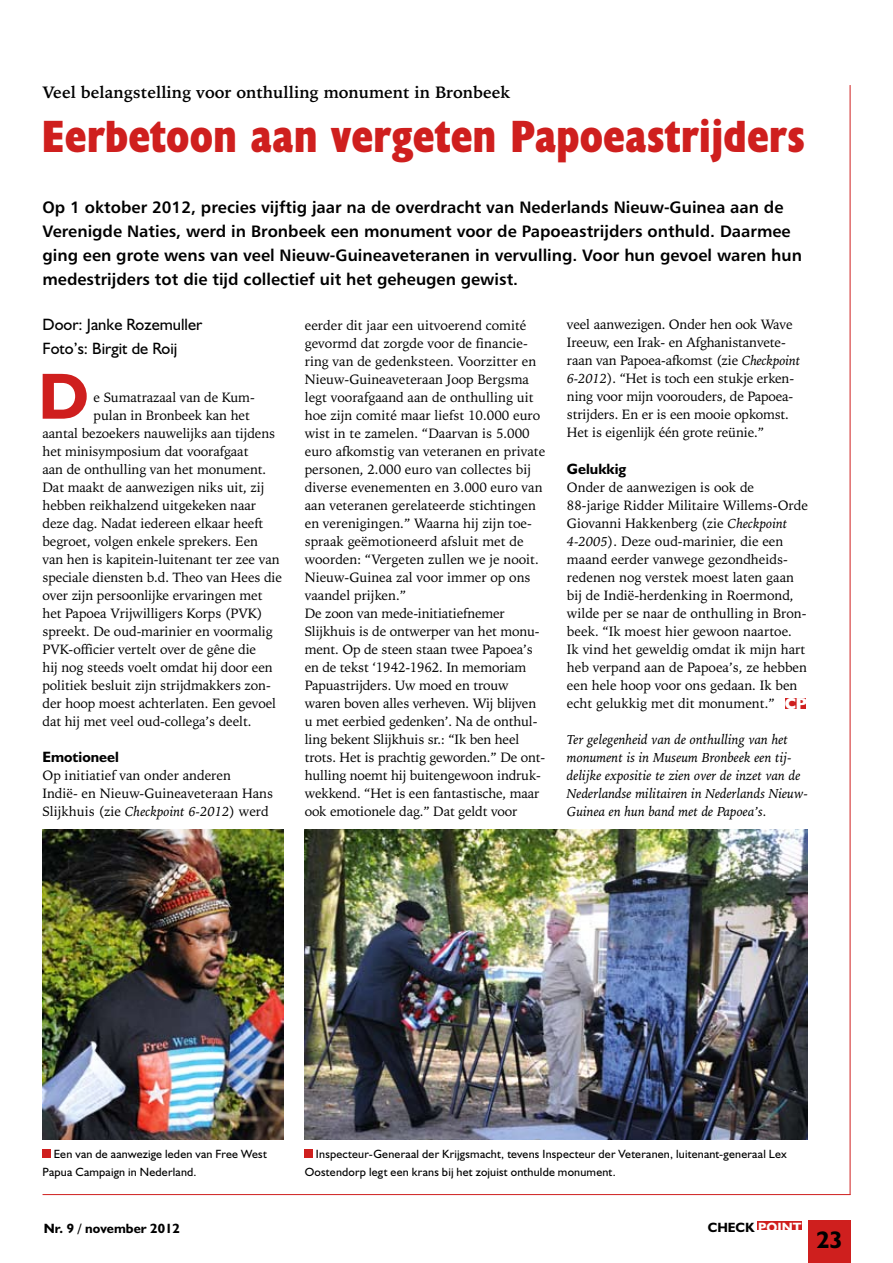
<style>
.page{position:relative;width:893px;height:1263px;background:#fff}
.page>*{position:absolute;margin:0;border:0;box-sizing:border-box;transform-origin:0 0}
.t1{font:700 65.7px "Humanist 521 BT";color:#cf1f1e}
.t2{font:700 condensed 45.6px "Humanist 521 BT Xtra";color:#cf1f1e}
.t3{font:700 24px "Humanist 521 BT";color:#000}
.t4{font:16.5px/24px "Humanist 777 BT Bold B";color:#000}
.t5{font:700 16.5px "Iowan Old Style BT";color:#000}
.t6{font:16.5px/24px "Humanist 521 BT";color:#000}
.t7{font:800 16.05px "Humanist 521 BT";color:#fff}
.t8{font:700 15px "Humanist 521 BT";color:#000}
.t9{font:13.5px/18px "Iowan Old Style BT";letter-spacing:-.005em;color:#000}
.t10{font:italic 13.5px/18px "Iowan Old Style BT";color:#000}
.t11{font:700 13.5px "Humanist 521 BT";color:#000}
.t12{font:12px/18px "Humanist 521 BT";letter-spacing:.015em;color:#000}
.s1{font-style:italic}
.s2{color:#fff}
</style>
<div class="page">
<div style="left:808px;top:1221px;width:42px;height:42px;background:#cf1f1e"></div>
<div style="left:757px;top:1221px;width:44px;height:9px;background:#cf1f1e"></div>
<hr style="left:43px;top:1194px;width:807px;height:1px;background:#cf1f1e">
<hr style="left:850px;top:85px;width:1px;height:1110px;background:#cf1f1e">
<img style="left:305px;top:829px;width:503px;height:311px">
<img style="left:43px;top:829px;width:240px;height:311px">
<div style="left:43px;top:1149px;width:8px;height:9px;background:#cf1f1e"></div>
<div style="left:305px;top:1149px;width:8px;height:9px;background:#cf1f1e"></div>
<div style="left:785px;top:698px;width:21px;height:10px;background:#cf1f1e"></div>
<p class="t5" style="left:43px;top:82px;width:469px">Veel belangstelling voor onthulling monument in Bronbeek</p>
<h2 class="t2" style="left:41px;top:108px;width:765px">Eerbetoon aan vergeten Papoeastrijders</h2>
<p class="t4" style="left:43px;top:195px;width:761px">Op 1 oktober 2012, precies vijftig jaar na de overdracht van Nederlands Nieuw-Guinea aan de Verenigde Naties, werd in Bronbeek een monument voor de Papoeastrijders onthuld. Daarmee ging een grote wens van veel Nieuw-Guineaveteranen in vervulling. Voor hun gevoel waren hun medestrijders tot die tijd collectief uit het geheugen gewist.</p>
<p class="t6" style="left:43px;top:312px;width:161px">Door: Janke Rozemuller<br>Foto’s: Birgit de Roij</p>
<p class="t9" style="left:94px;top:388px;width:163px">e Sumatrazaal van de Kum-</p>
<p class="t9" style="left:94px;top:406px;width:158px">pulan in Bronbeek kan het</p>
<p class="t9" style="left:43px;top:424px;width:234px">aantal bezoekers nauwelijks aan tijdens</p>
<p class="t9" style="left:43px;top:442px;width:208px">het minisymposium dat voorafgaat</p>
<p class="t9" style="left:43px;top:460px;width:225px">aan de onthulling van het monument.</p>
<p class="t9" style="left:43px;top:478px;width:223px">Dat maakt de aanwezigen niks uit, zij</p>
<p class="t9" style="left:43px;top:496px;width:215px">hebben reikhalzend uitgekeken naar</p>
<p class="t9" style="left:43px;top:514px;width:222px">deze dag. Nadat iedereen elkaar heeft</p>
<p class="t9" style="left:43px;top:532px;width:217px">begroet, volgen enkele sprekers. Een</p>
<p class="t9" style="left:43px;top:550px;width:239px">van hen is kapitein-luitenant ter zee van</p>
<p class="t9" style="left:43px;top:568px;width:241px">speciale diensten b.d. Theo van Hees die</p>
<p class="t9" style="left:43px;top:586px;width:222px">over zijn persoonlijke ervaringen met</p>
<p class="t9" style="left:43px;top:604px;width:222px">het Papoea Vrijwilligers Korps (PVK)</p>
<p class="t9" style="left:43px;top:622px;width:232px">spreekt. De oud-marinier en voormalig</p>
<p class="t9" style="left:43px;top:640px;width:215px">PVK-officier vertelt over de gêne die</p>
<p class="t9" style="left:43px;top:658px;width:232px">hij nog steeds voelt omdat hij door een</p>
<p class="t9" style="left:43px;top:676px;width:230px">politiek besluit zijn strijdmakkers zon-</p>
<p class="t9" style="left:43px;top:694px;width:235px">der hoop moest achterlaten. Een gevoel</p>
<p class="t9" style="left:43px;top:712px;width:211px">dat hij met veel oud-collega’s deelt.</p>
<p class="t8" style="left:43px;top:747px;width:78px">Emotioneel</p>
<p class="t9" style="left:43px;top:766px;width:232px">Op initiatief van onder anderen<br>Indië- en Nieuw-Guineaveteraan Hans<br>Slijkhuis (zie <span class="s1">Checkpoint 6-2012</span>) werd</p>
<h1 class="t1" style="left:38px;top:355px;width:52px">D</h1>
<p class="t9" style="left:305px;top:316px;width:242px">eerder dit jaar een uitvoerend comité gevormd dat zorgde voor de financie&shy;ring van de gedenksteen. Voorzitter en Nieuw-Guineaveteraan Joop Bergsma legt voorafgaand aan de onthulling uit hoe zijn comité maar liefst 10.000 euro wist in te zamelen. “Daarvan is 5.000 euro afkomstig van veteranen en private personen, 2.000 euro van collectes bij diverse evenementen en 3.000 euro van aan veteranen gerelateerde stichtingen en verenigingen.” Waarna hij zijn toe&shy;spraak geëmotioneerd afsluit met de woorden: “Vergeten zullen we je nooit.<br>Nieuw-Guinea zal voor immer op ons vaandel prijken.”<br>De zoon van mede-initiatiefnemer Slijkhuis is de ontwerper van het monu&shy;ment. Op de steen staan twee Papoea’s en de tekst ‘1942-1962. In memoriam Papuastrijders. Uw moed en trouw waren boven alles verheven. Wij blijven u met eerbied gedenken’. Na de onthul&shy;ling bekent Slijkhuis sr.: “Ik ben heel trots. Het is prachtig geworden.” De ont&shy;hulling noemt hij buitengewoon indruk&shy;wekkend. “Het is een fantastische, maar ook emotionele dag.” Dat geldt voor</p>
<p class="t9" style="left:567px;top:316px;width:235px">veel aanwezigen. Onder hen ook Wave Ireeuw, een Irak- en Afghanistanvete&shy;raan van Papoea-afkomst (zie <span class="s1">Checkpoint 6-2012</span>). “Het is toch een stukje erken&shy;ning voor mijn voorouders, de Papoea&shy;strijders. En er is een mooie opkomst.<br>Het is eigenlijk één grote reünie.”</p>
<p class="t8" style="left:567px;top:459px;width:61px">Gelukkig</p>
<p class="t9" style="left:567px;top:478px;width:242px">Onder de aanwezigen is ook de 88-jarige Ridder Militaire Willems-Orde Giovanni Hakkenberg (zie <span class="s1">Checkpoint 4-2005</span>). Deze oud-marinier, die een maand eerder vanwege gezondheids&shy;redenen nog verstek moest laten gaan bij de Indië-herdenking in Roermond, wilde per se naar de onthulling in Bron&shy;beek. “Ik moest hier gewoon naartoe.<br>Ik vind het geweldig omdat ik mijn hart heb verpand aan de Papoea’s, ze hebben een hele hoop voor ons gedaan. Ik ben echt gelukkig met dit monument.”</p>
<p class="t10" style="left:567px;top:730px;width:242px">Ter gelegenheid van de onthulling van het monument is in Museum Bronbeek een tij&shy;delijke expositie te zien over de inzet van de Nederlandse militairen in Nederlands Nieuw-Guinea en hun band met de Papoea’s.</p>
<p class="t7" style="left:785px;top:693px;width:24px">CP</p>
<p class="t12" style="left:43px;top:1144px;width:226px;text-indent:11px">Een van de aanwezige leden van Free West<br>Papua Campaign in Nederland.</p>
<p class="t12" style="left:305px;top:1144px;width:484px;text-indent:11px">Inspecteur-Generaal der Krijgsmacht, tevens Inspecteur der Veteranen, luitenant-generaal Lex<br>Oostendorp legt een krans bij het zojuist onthulde monument.</p>
<p class="t11" style="left:44px;top:1220px;width:137px">Nr. 9 / november 2012</p>
<p class="t11" style="left:708px;top:1218px;width:95px">Check <span class="s2">point</span></p>
<h3 class="t3" style="left:816px;top:1225px;width:28px">23</h3>
</div>
